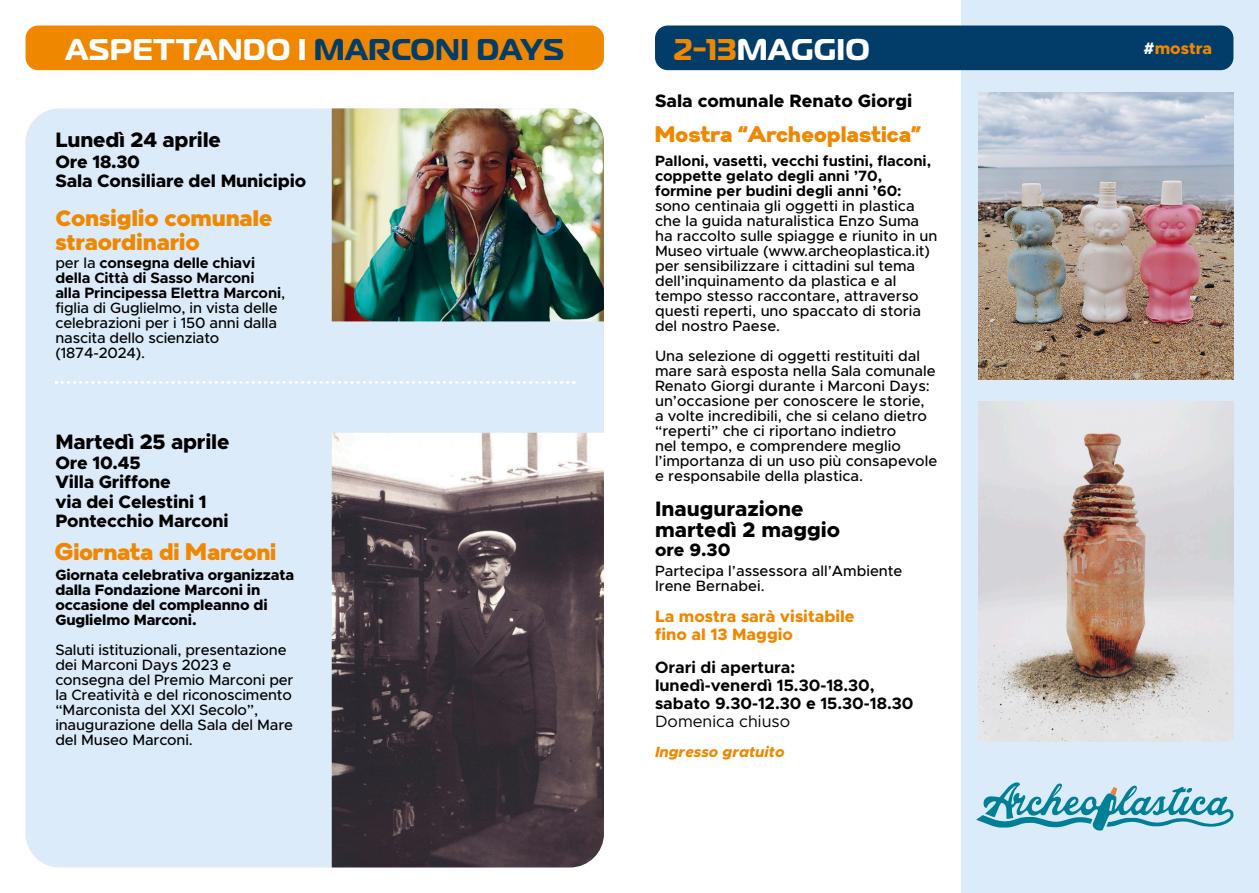
<style>
.page{position:relative;width:1259px;height:893px;background:#fff}
.page>*{position:absolute;margin:0;border:0;box-sizing:border-box;transform-origin:0 0}
.t1{font:700 30px "Magistral";letter-spacing:.01em;color:#fff}
.t2{font:24px "Gabriel Sans Black";letter-spacing:-.01em;color:#f08700}
.t3{font:900 22.5px/24px "Metropolis";letter-spacing:-.01em;color:#f08700}
.t4{font:22.5px "Gabriel Sans Black";color:#f08700}
.t5{font:800 21px "Metropolis";letter-spacing:-.005em;color:#000}
.t6{font:800 18px/19.5px "Metropolis";letter-spacing:-.01em;color:#000}
.t7{font:700 16.5px/18px "Metropolis";color:#000}
.t8{font:800 16.5px "Metropolis";color:#f08700}
.t9{font:500 15px/15px "Metropolis";color:#000}
.t10{font:800 15px/15px "Metropolis";letter-spacing:-.01em;color:#000}
.t11{font:700 15px "Metropolis";letter-spacing:-.01em;color:#000}
.t12{font:italic 800 15px "Metropolis";color:#f08700}
.s1{color:#023d69}
.s2{color:#f08700}
.s3{font-weight:500}
.s4{font-weight:700}
.s5{font-weight:400}
.s6{color:#fff}
</style>
<div class="page">
<div style="left:26px;top:108px;width:578px;height:759px;background:#dbebf9;border-radius:34px"></div>
<div style="left:961px;top:0;width:298px;height:893px;background:#dbebf9"></div>
<div style="left:26px;top:26px;width:578px;height:44px;background:#f08700;border-radius:13px"></div>
<div style="left:655px;top:26px;width:578px;height:44px;background:#023d69;border-radius:13px"></div>
<img style="left:332px;top:108px;width:272px;height:213px">
<img style="left:332px;top:433px;width:272px;height:434px">
<img style="left:978px;top:92px;width:255px;height:287px">
<svg style="left:56px;top:381px;width:518px;height:3px"></svg>
<svg style="left:976px;top:782px;width:258px;height:49px"></svg>
<img style="left:978px;top:401px;width:255px;height:341px">
<p class="t1" style="left:65px;top:30px;width:500px">ASPETTANDO I <span class="s1">MARCONI DAYS</span></p>
<p class="t1" style="left:673px;top:30px;width:198px"><span class="s2">2-13</span>MAGGIO</p>
<p class="t5" style="left:55px;top:126px;width:167px">Lunedì 24 aprile</p>
<p class="t6" style="left:55px;top:152px;width:86px">Ore 18.30</p>
<p class="t6" style="left:55px;top:171px;width:252px">Sala Consiliare del Municipio</p>
<p class="t3" style="left:55px;top:207px;width:219px">Consiglio comunale straordinario</p>
<p class="t11" style="left:55px;top:254px;width:201px"><span class="s3">per la</span> consegna delle chiavi</p>
<p class="t11" style="left:55px;top:269px;width:201px">della Città di Sasso Marconi</p>
<p class="t9" style="left:55px;top:286px;width:231px"><span class="s4">alla Principessa Elettra Marconi</span>, figlia di Guglielmo, in vista delle celebrazioni per i 150 anni dalla nascita dello scienziato</p>
<p class="t9" style="left:55px;top:346px;width:91px">(1874-2024).</p>
<p class="t5" style="left:55px;top:429px;width:176px">Martedì 25 aprile</p>
<p class="t6" style="left:55px;top:453px;width:87px">Ore 10.45</p>
<p class="t6" style="left:55px;top:472px;width:117px">Villa Griffone</p>
<p class="t6" style="left:55px;top:492px;width:175px">via dei Celestini 1<br>Pontecchio Marconi</p>
<p class="t2" style="left:55px;top:538px;width:223px">Giornata di Marconi</p>
<p class="t10" style="left:55px;top:567px;width:240px">Giornata celebrativa organizzata dalla Fondazione Marconi in occasione del compleanno di<br>Guglielmo Marconi.</p>
<p class="t9" style="left:55px;top:642px;width:240px">Saluti istituzionali, presentazione dei Marconi Days 2023 e consegna del Premio Marconi per la Creatività e del riconoscimento “Marconista del XXI Secolo”, inaugurazione della Sala del Mare del Museo Marconi.</p>
<p class="t6" style="left:655px;top:91px;width:259px">Sala comunale Renato Giorgi</p>
<p class="t4" style="left:655px;top:121px;width:268px">Mostra “Archeoplastica”</p>
<p class="t9" style="left:655px;top:153px;width:284px"><span class="s4">Palloni, vasetti, vecchi fustini, flaconi, coppette gelato degli anni ’70, formine per budini degli anni ’60: </span>sono centinaia gli oggetti in plastica che la guida naturalistica Enzo Suma ha raccolto sulle spiagge e riunito in un Museo virtuale (www.archeoplastica.it)</p>
<p class="t9" style="left:655px;top:258px;width:267px">per sensibilizzare i cittadini sul tema dell’inquinamento da plastica e al tempo stesso raccontare, attraverso questi reperti, uno spaccato di storia del nostro Paese.</p>
<p class="t9" style="left:655px;top:348px;width:284px">Una selezione di oggetti restituiti dal mare sarà esposta nella Sala comunale Renato Giorgi durante i Marconi Days: un’occasione per conoscere le storie,<br>a volte incredibili, che si celano dietro “reperti” che ci riportano indietro<br>nel tempo, e comprendere meglio l’importanza di un uso più consapevole e responsabile della plastica.</p>
<p class="t5" style="left:655px;top:495px;width:150px">Inaugurazione</p>
<p class="t5" style="left:655px;top:516px;width:187px">martedì 2 maggio</p>
<p class="t6" style="left:655px;top:540px;width:77px">ore 9.30</p>
<p class="t9" style="left:655px;top:563px;width:249px">Partecipa l’assessora all’Ambiente</p>
<p class="t9" style="left:655px;top:578px;width:111px">Irene Bernabei.</p>
<p class="t8" style="left:655px;top:606px;width:201px">La mostra sarà visitabile</p>
<p class="t8" style="left:655px;top:624px;width:140px">fino al 13 Maggio</p>
<p class="t7" style="left:655px;top:658px;width:142px">Orari di apertura:</p>
<p class="t7" style="left:655px;top:676px;width:221px">lunedì-venerdì 15.30-18.30,</p>
<p class="t7" style="left:655px;top:694px;width:260px">sabato 9.30-12.30 e 15.30-18.30<br><span class="s5">Domenica chiuso</span></p>
<p class="t12" style="left:655px;top:742px;width:131px">Ingresso gratuito</p>
<p class="t8" style="left:1143px;top:38px;width:70px"><span class="s6">#</span>mostra</p>
</div>
